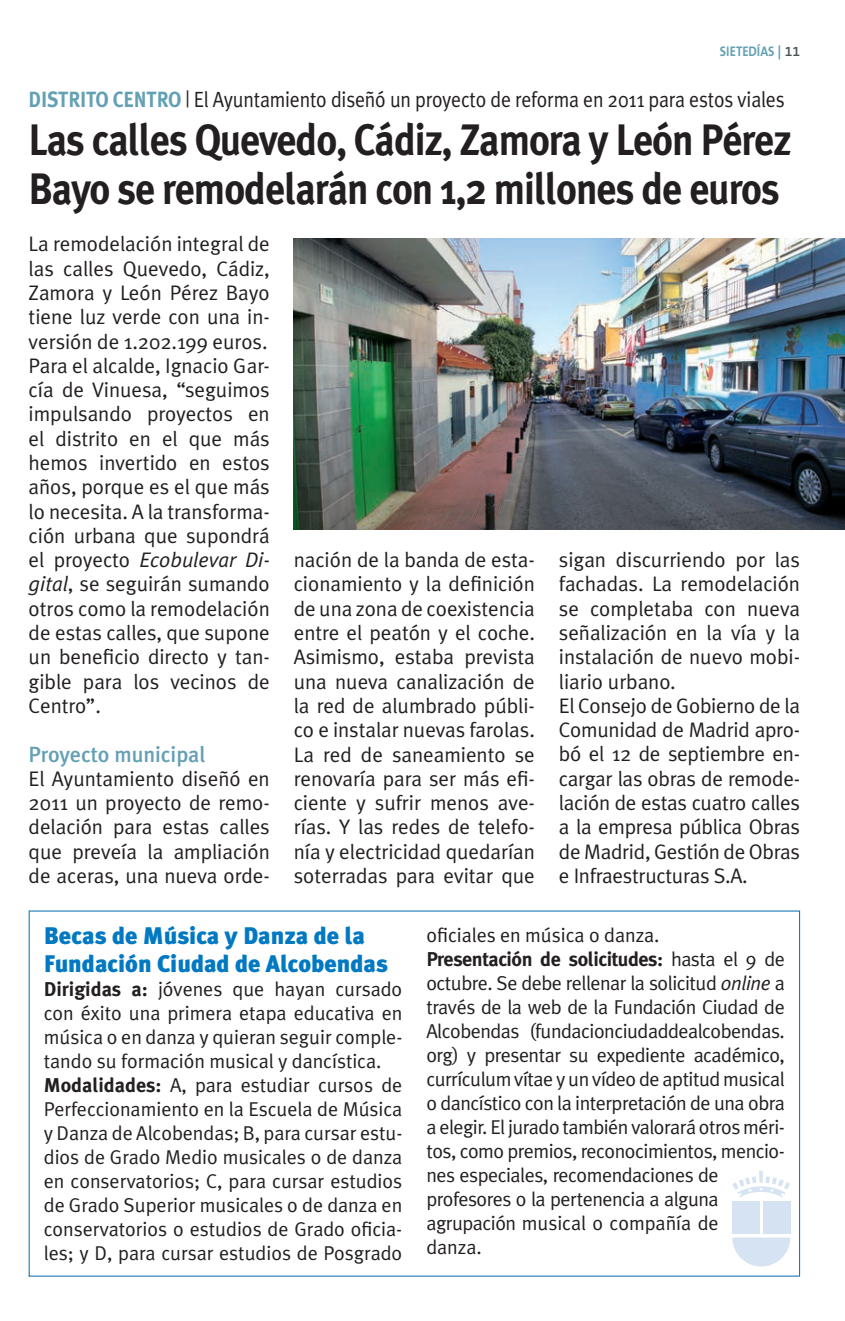
<style>
.page{position:relative;width:845px;height:1321px;background:#fff}
.page>*{position:absolute;margin:0;border:0;box-sizing:border-box;transform-origin:0 0}
.t1{font:700 44px/48px "Meta Plus";letter-spacing:-.025em;color:#231f20;scale:.9 1}
.t2{font:900 24px/28px "Meta Plus";color:#0079c2}
.t3{font:22px "Meta Plus Normal";letter-spacing:-.01em;color:#231f20;scale:.9 1}
.t4{font:500 22px "Meta Plus";letter-spacing:-.005em;color:#64a0b4}
.t5{font:21px/24.2px "Meta Plus Normal";letter-spacing:-.005em;color:#231f20;text-align:justify}
.t6{font:20px/24px "Meta Plus Normal";letter-spacing:-.005em;color:#231f20}
.t7{font:20px/24px "Meta Plus Normal";letter-spacing:-.025em;color:#231f20}
.t8{font:700 20px "Meta Plus";letter-spacing:-.025em;color:#231f20}
.t9{font:700 14px "The Sans B7";color:#64a0b4;scale:.9 1}
.s1{font-family:"The Sans B6";font-weight:600;color:#475354}
.s2{font-family:"Meta Plus";font-weight:700;color:#64a0b4}
.s3{font-style:italic}
.s4{font-family:"Meta Plus";font-weight:700}
.s5{font-family:"Meta Plus Normal";font-weight:400}
</style>
<div class="page">
<img style="left:293px;top:238px;width:552px;height:291px">
<svg style="left:29px;top:910px;width:771px;height:366px"></svg>
<div style="left:732px;top:1201px;width:27px;height:32px;background:#d6e3f3"></div>
<svg style="left:732px;top:1170px;width:58px;height:27px"></svg>
<svg style="left:732px;top:1237px;width:58px;height:29px"></svg>
<div style="left:763px;top:1201px;width:27px;height:32px;background:#d4e2f2"></div>
<p class="t9" style="left:719px;top:44px;width:91px">SIETEDÍAS | <span class="s1">11</span></p>
<p class="t3" style="left:29px;top:87px;width:841px"><span class="s2">DISTRITO CENTRO</span> | El Ayuntamiento diseñó un proyecto de reforma en 2011 para estos viales</p>
<h1 class="t1" style="left:29px;top:116px;width:849px">Las calles Quevedo, Cádiz, Zamora y León Pérez<br>Bayo se remodelarán con 1,2 millones de euros</h1>
<p class="t5" style="left:29px;top:232px;width:243px">La remodelación integral de las calles Quevedo, Cádiz, Zamora y León Pérez Bayo tiene luz verde con una in&shy;versión de 1.202.199 euros.<br>Para el alcalde, Ignacio Gar&shy;cía de Vinuesa, “seguimos impulsando proyectos en el distrito en el que más hemos invertido en estos años, porque es el que más lo necesita. A la transforma&shy;ción urbana que supondrá el proyecto <span class="s3">Ecobulevar Di&shy;gital</span>, se seguirán sumando otros como la remodelación de estas calles, que supone un beneficio directo y tan&shy;gible para los vecinos de Centro”.</p>
<p class="t4" style="left:29px;top:741px;width:178px">Proyecto municipal</p>
<p class="t5" style="left:29px;top:766px;width:243px">El Ayuntamiento diseñó en 2011 un proyecto de remo&shy;delación para estas calles que preveía la ampliación de aceras, una nueva orde-</p>
<p class="t5" style="left:294px;top:547px;width:243px">nación de la banda de esta&shy;cionamiento y la definición de una zona de coexistencia entre el peatón y el coche.<br>Asimismo, estaba prevista una nueva canalización de la red de alumbrado públi&shy;co e instalar nuevas farolas.<br>La red de saneamiento se renovaría para ser más efi&shy;ciente y sufrir menos ave&shy;rías. Y las redes de telefo&shy;nía y electricidad quedarían soterradas para evitar que</p>
<p class="t5" style="left:559px;top:547px;width:243px;text-align:left">sigan discurriendo por las fachadas. La remodelación se completaba con nueva señalización en la vía y la instalación de nuevo mobi&shy;liario urbano.<br>El Consejo de Gobierno de la<br>Comunidad de Madrid apro&shy;bó el 12 de septiembre en&shy;cargar las obras de remode&shy;lación de estas cuatro calles a la empresa pública Obras de Madrid, Gestión de Obras e Infraestructuras S.A.</p>
<p class="t2" style="left:44px;top:921px;width:345px">Becas de Música y Danza de la<br>Fundación Ciudad de Alcobendas</p>
<p class="t6" style="left:44px;top:976px;width:360px"><span class="s4">Dirigidas a:</span> jóvenes que hayan cursado con éxito una primera etapa educativa en música o en danza y quieran seguir comple&shy;tando su formación musical y dancística.<br><span class="s4">Modalidades:</span> A, para estudiar cursos de Perfeccionamiento en la Escuela de Música y Danza de Alcobendas; B, para cursar estu&shy;dios de Grado Medio musicales o de danza en conservatorios; C, para cursar estudios de Grado Superior musicales o de danza en conservatorios o estudios de Grado oficia&shy;les; y D, para cursar estudios de Posgrado</p>
<p class="t6" style="left:426px;top:922px;width:235px">oficiales en música o danza.</p>
<p class="t8" style="left:426px;top:947px;width:360px">Presentación de solicitudes: <span class="s5">hasta el 9 de</span></p>
<p class="t7" style="left:426px;top:970px;width:360px">octubre. Se debe rellenar la solicitud <span class="s3">online</span> a través de la web de la Fundación Ciudad de Alcobendas (fundacionciudaddealcobendas. org) y presentar su expediente académico, currículum vítae y un vídeo de aptitud musical o dancístico con la interpretación de una obra a elegir. El jurado también valorará otros méri&shy;tos, como premios, reconocimientos, mencio&shy;nes especiales, recomendaciones de profesores o la pertenencia a alguna agrupación musical o compañía de<br>danza.</p>
</div>
